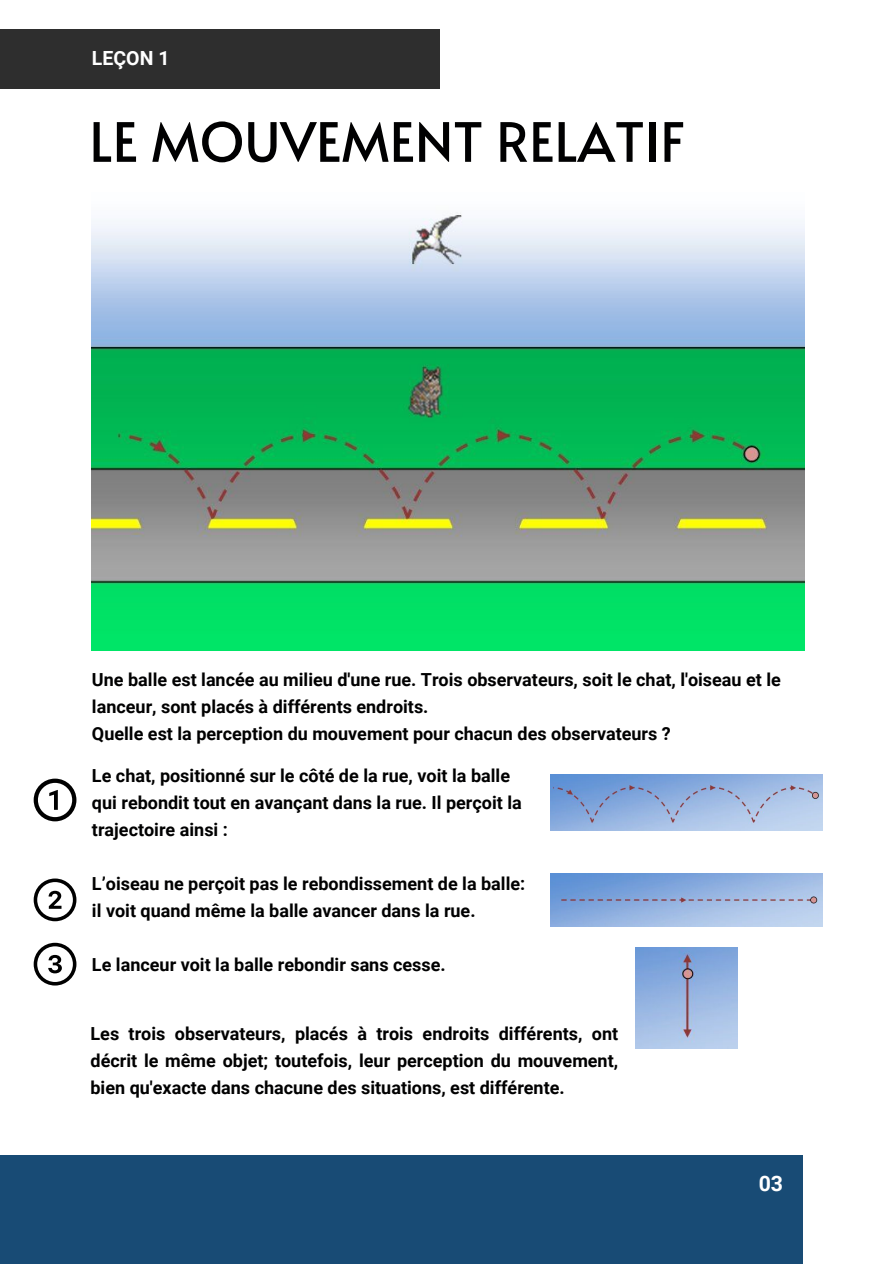
<style>
.page{position:relative;width:894px;height:1264px;background:#fff}
.page>*{position:absolute;margin:0;border:0;box-sizing:border-box;transform-origin:0 0}
.t1{font:54px "Alata";color:#000001}
.t2{font:700 21.3px "Roboto";color:#fff}
.t3{font:700 19.5px "Roboto";color:#fff}
.t4{font:700 18px/27px "Roboto";color:#000001}
</style>
<div class="page">
<div style="left:0;top:1154px;width:802px;height:109px;background:#184b75"></div>
<div style="left:0;top:30px;width:440px;height:59px;background:#2e2e2e"></div>
<img style="left:92px;top:212px;width:712px;height:438px">
<img style="left:550px;top:774px;width:272px;height:56px">
<img style="left:550px;top:873px;width:272px;height:53px">
<img style="left:635px;top:947px;width:101px;height:101px">
<svg style="left:34px;top:778px;width:42px;height:43px"></svg>
<svg style="left:34px;top:878px;width:42px;height:43px"></svg>
<svg style="left:34px;top:942px;width:42px;height:43px"></svg>
<p class="t3" style="left:92px;top:46px;width:79px">LEÇON 1</p>
<p class="t1" style="left:89px;top:102px;width:597px">LE MOUVEMENT RELATIF</p>
<p class="t4" style="left:92px;top:666px;width:690px">Une balle est lancée au milieu d'une rue. Trois observateurs, soit le chat, l'oiseau et le lanceur, sont placés à différents endroits.</p>
<p class="t4" style="left:92px;top:720px;width:580px">Quelle est la perception du mouvement pour chacun des observateurs ?</p>
<p class="t4" style="left:92px;top:762px;width:431px">Le chat, positionné sur le côté de la rue, voit la balle qui rebondit tout en avançant dans la rue. Il perçoit la trajectoire ainsi :</p>
<p class="t4" style="left:92px;top:870px;width:434px">L’oiseau ne perçoit pas le rebondissement de la balle: il voit quand même la balle avancer dans la rue.</p>
<p class="t4" style="left:92px;top:951px;width:355px">Le lanceur voit la balle rebondir sans cesse.</p>
<p class="t4" style="left:90px;top:1020px;width:529px;text-align:justify">Les trois observateurs, placés à trois endroits différents, ont décrit le même objet; toutefois, leur perception du mouvement, bien qu'exacte dans chacune des situations, est différente.</p>
<p class="t2" style="left:758px;top:1171px;width:26px">03</p>
</div>
